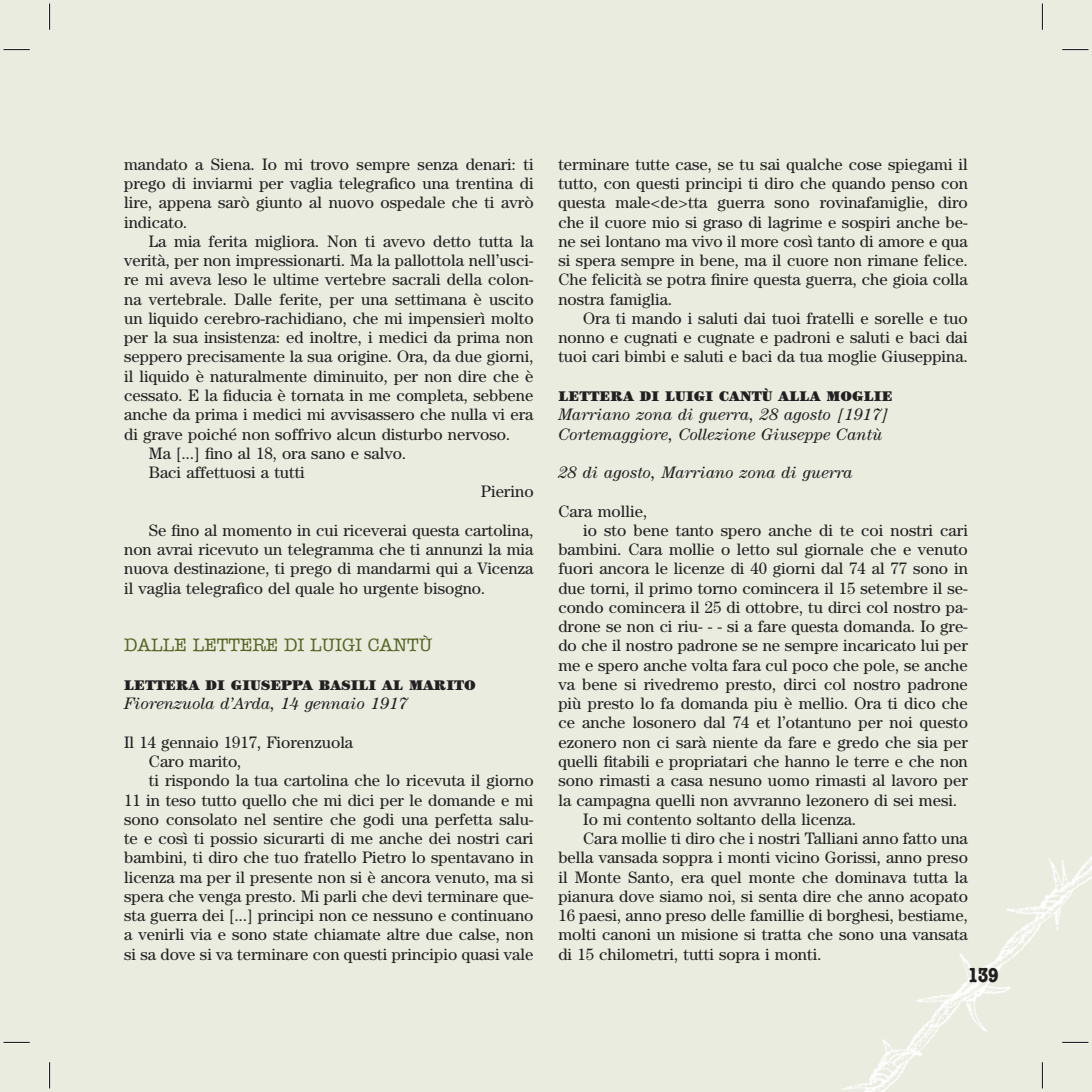
<style>
.page{position:relative;width:1092px;height:1092px;background:#fff}
.page>*{position:absolute;margin:0;border:0;box-sizing:border-box;transform-origin:0 0}
.t1{font:700 condensed 21px "American Typewriter";color:#231f20}
.t2{font:18.38px "American Typewriter";color:#566421}
.t3{font:16.62px/19.2px "Century";color:#231f20;text-align:justify}
.t4{font:italic 16.62px/19.2px "Century";color:#231f20}
.t5{font:900 14px "Century";color:#231f20}
</style>
<div class="page">
<div style="left:0;top:0;width:50px;height:1091px;background:#e9ecdf"></div>
<div style="left:50px;top:0;width:1041px;height:1091px;background:#e9ecdf"></div>
<img style="left:841px;top:857px;width:250px;height:234px">
<hr style="left:4px;top:49px;width:26px;height:2px;background:#fff">
<hr style="left:1062px;top:49px;width:26px;height:2px;background:#fff">
<hr style="left:4px;top:1041px;width:26px;height:2px;background:#fff">
<hr style="left:1062px;top:1041px;width:26px;height:2px;background:#fff">
<hr style="left:49px;top:4px;width:2px;height:26px;background:#fff">
<hr style="left:49px;top:1062px;width:2px;height:26px;background:#fff">
<hr style="left:1041px;top:4px;width:2px;height:26px;background:#fff">
<hr style="left:1041px;top:1062px;width:2px;height:26px;background:#fff">
<svg style="left:4px;top:49px;width:26px;height:1px"></svg>
<svg style="left:1062px;top:49px;width:26px;height:1px"></svg>
<svg style="left:4px;top:1041px;width:26px;height:1px"></svg>
<svg style="left:1062px;top:1041px;width:26px;height:1px"></svg>
<svg style="left:49px;top:4px;width:1px;height:26px"></svg>
<svg style="left:49px;top:1062px;width:1px;height:26px"></svg>
<svg style="left:1041px;top:4px;width:1px;height:26px"></svg>
<svg style="left:1041px;top:1062px;width:1px;height:26px"></svg>
<p class="t3" style="left:124px;top:154px;width:411px">mandato a Siena. Io mi trovo sempre senza denari: ti prego di inviarmi per vaglia telegrafico una trentina di lire, appena sarò giunto al nuovo ospedale che ti avrò indicato.</p>
<p class="t3" style="left:149px;top:231px;width:386px">La mia ferita migliora. Non ti avevo detto tutta la</p>
<p class="t3" style="left:124px;top:250px;width:411px">verità, per non impressionarti. Ma la pallottola nell’usci-</p>
<p class="t3" style="left:124px;top:270px;width:411px">re mi aveva leso le ultime vertebre sacrali della colon-</p>
<p class="t3" style="left:124px;top:289px;width:411px">na vertebrale. Dalle ferite, per una settimana è uscito</p>
<p class="t3" style="left:124px;top:308px;width:411px">un liquido cerebro-rachidiano, che mi impensierì molto</p>
<p class="t3" style="left:124px;top:327px;width:411px">per la sua insistenza: ed inoltre, i medici da prima non</p>
<p class="t3" style="left:124px;top:347px;width:411px">seppero precisamente la sua origine. Ora, da due giorni,</p>
<p class="t3" style="left:124px;top:366px;width:411px">il liquido è naturalmente diminuito, per non dire che è</p>
<p class="t3" style="left:124px;top:385px;width:411px">cessato. E la fiducia è tornata in me completa, sebbene</p>
<p class="t3" style="left:124px;top:404px;width:411px">anche da prima i medici mi avvisassero che nulla vi era</p>
<p class="t3" style="left:124px;top:424px;width:388px">di grave poiché non soffrivo alcun disturbo nervoso.</p>
<p class="t3" style="left:149px;top:443px;width:259px">Ma [...] fino al 18, ora sano e salvo.</p>
<p class="t3" style="left:149px;top:462px;width:157px">Baci affettuosi a tutti</p>
<p class="t3" style="left:481px;top:481px;width:54px">Pierino</p>
<p class="t3" style="left:124px;top:520px;width:411px;text-indent:25px">Se fino al momento in cui riceverai questa cartolina, non avrai ricevuto un telegramma che ti annunzi la mia nuova destinazione, ti prego di mandarmi qui a Vicenza il vaglia telegrafico del quale ho urgente bisogno.</p>
<p class="t2" style="left:124px;top:631px;width:309px">DALLE LETTERE DI LUIGI CANTÙ</p>
<p class="t5" style="left:124px;top:676px;width:353px">LETTERA DI GIUSEPPA BASILI AL MARITO</p>
<p class="t4" style="left:124px;top:693px;width:285px">Fiorenzuola d’Arda, 14 gennaio 1917</p>
<p class="t3" style="left:124px;top:732px;width:231px">Il 14 gennaio 1917, Fiorenzuola</p>
<p class="t3" style="left:149px;top:751px;width:94px">Caro marito,</p>
<p class="t3" style="left:149px;top:770px;width:386px">ti rispondo la tua cartolina che lo ricevuta il giorno</p>
<p class="t3" style="left:124px;top:789px;width:411px">11 in teso tutto quello che mi dici per le domande e mi</p>
<p class="t3" style="left:124px;top:809px;width:411px">sono consolato nel sentire che godi una perfetta salu-</p>
<p class="t3" style="left:124px;top:828px;width:411px">te e così ti possio sicurarti di me anche dei nostri cari</p>
<p class="t3" style="left:124px;top:847px;width:411px">bambini, ti diro che tuo fratello Pietro lo spentavano in</p>
<p class="t3" style="left:124px;top:866px;width:411px">licenza ma per il presente non si è ancora venuto, ma si</p>
<p class="t3" style="left:124px;top:886px;width:411px">spera che venga presto. Mi parli che devi terminare que-</p>
<p class="t3" style="left:124px;top:905px;width:411px">sta guerra dei [...] principi non ce nessuno e continuano</p>
<p class="t3" style="left:124px;top:924px;width:411px">a venirli via e sono state chiamate altre due calse, non</p>
<p class="t3" style="left:124px;top:943px;width:411px">si sa dove si va terminare con questi principio quasi vale</p>
<p class="t3" style="left:558px;top:154px;width:411px">terminare tutte case, se tu sai qualche cose spiegami il tutto, con questi principi ti diro che quando penso con questa male&lt;de&gt;tta guerra sono rovinafamiglie, diro che il cuore mio si graso di lagrime e sospiri anche be&shy;ne sei lontano ma vivo il more così tanto di amore e qua si spera sempre in bene, ma il cuore non rimane felice.<br>Che felicità se potra finire questa guerra, che gioia colla nostra famiglia.</p>
<p class="t3" style="left:558px;top:308px;width:411px;text-indent:25px">Ora ti mando i saluti dai tuoi fratelli e sorelle e tuo nonno e cugnati e cugnate e padroni e saluti e baci dai tuoi cari bimbi e saluti e baci da tua moglie Giuseppina.</p>
<p class="t5" style="left:558px;top:387px;width:336px">LETTERA DI LUIGI CANTÙ ALLA MOGLIE</p>
<p class="t4" style="left:558px;top:405px;width:332px">Marriano zona di guerra, 28 agosto [1917]<br>Cortemaggiore, Collezione Giuseppe Cantù</p>
<p class="t4" style="left:558px;top:462px;width:296px">28 di agosto, Marriano zona di guerra</p>
<p class="t3" style="left:558px;top:501px;width:90px">Cara mollie,</p>
<p class="t3" style="left:583px;top:520px;width:386px">io sto bene tanto spero anche di te coi nostri cari</p>
<p class="t3" style="left:558px;top:539px;width:411px">bambini. Cara mollie o letto sul giornale che e venuto</p>
<p class="t3" style="left:558px;top:558px;width:411px">fuori ancora le licenze di 40 giorni dal 74 al 77 sono in</p>
<p class="t3" style="left:558px;top:578px;width:411px">due torni, il primo torno comincera il 15 setembre il se-</p>
<p class="t3" style="left:558px;top:597px;width:411px">condo comincera il 25 di ottobre, tu dirci col nostro pa-</p>
<p class="t3" style="left:558px;top:616px;width:411px">drone se non ci riu- - - si a fare questa domanda. Io gre-</p>
<p class="t3" style="left:558px;top:635px;width:411px">do che il nostro padrone se ne sempre incaricato lui per</p>
<p class="t3" style="left:558px;top:655px;width:411px">me e spero anche volta fara cul poco che pole, se anche</p>
<p class="t3" style="left:558px;top:674px;width:411px">va bene si rivedremo presto, dirci col nostro padrone</p>
<p class="t3" style="left:558px;top:693px;width:411px">più presto lo fa domanda piu è mellio. Ora ti dico che</p>
<p class="t3" style="left:558px;top:712px;width:411px">ce anche losonero dal 74 et l’otantuno per noi questo</p>
<p class="t3" style="left:558px;top:732px;width:411px">ezonero non ci sarà niente da fare e gredo che sia per</p>
<p class="t3" style="left:558px;top:751px;width:411px">quelli fitabili e propriatari che hanno le terre e che non</p>
<p class="t3" style="left:558px;top:770px;width:411px">sono rimasti a casa nesuno uomo rimasti al lavoro per</p>
<p class="t3" style="left:558px;top:789px;width:400px">la campagna quelli non avvranno lezonero di sei mesi.</p>
<p class="t3" style="left:583px;top:809px;width:275px">Io mi contento soltanto della licenza.</p>
<p class="t3" style="left:583px;top:828px;width:386px">Cara mollie ti diro che i nostri Talliani anno fatto una</p>
<p class="t3" style="left:558px;top:847px;width:411px">bella vansada soppra i monti vicino Gorissi, anno preso</p>
<p class="t3" style="left:558px;top:866px;width:411px">il Monte Santo, era quel monte che dominava tutta la</p>
<p class="t3" style="left:558px;top:886px;width:411px">pianura dove siamo noi, si senta dire che anno acopato</p>
<p class="t3" style="left:558px;top:905px;width:411px">16 paesi, anno preso delle famillie di borghesi, bestiame,</p>
<p class="t3" style="left:558px;top:924px;width:411px">molti canoni un misione si tratta che sono una vansata</p>
<p class="t3" style="left:558px;top:943px;width:264px">di 15 chilometri, tutti sopra i monti.</p>
<p class="t1" style="left:967px;top:958px;width:32px">139</p>
</div>
